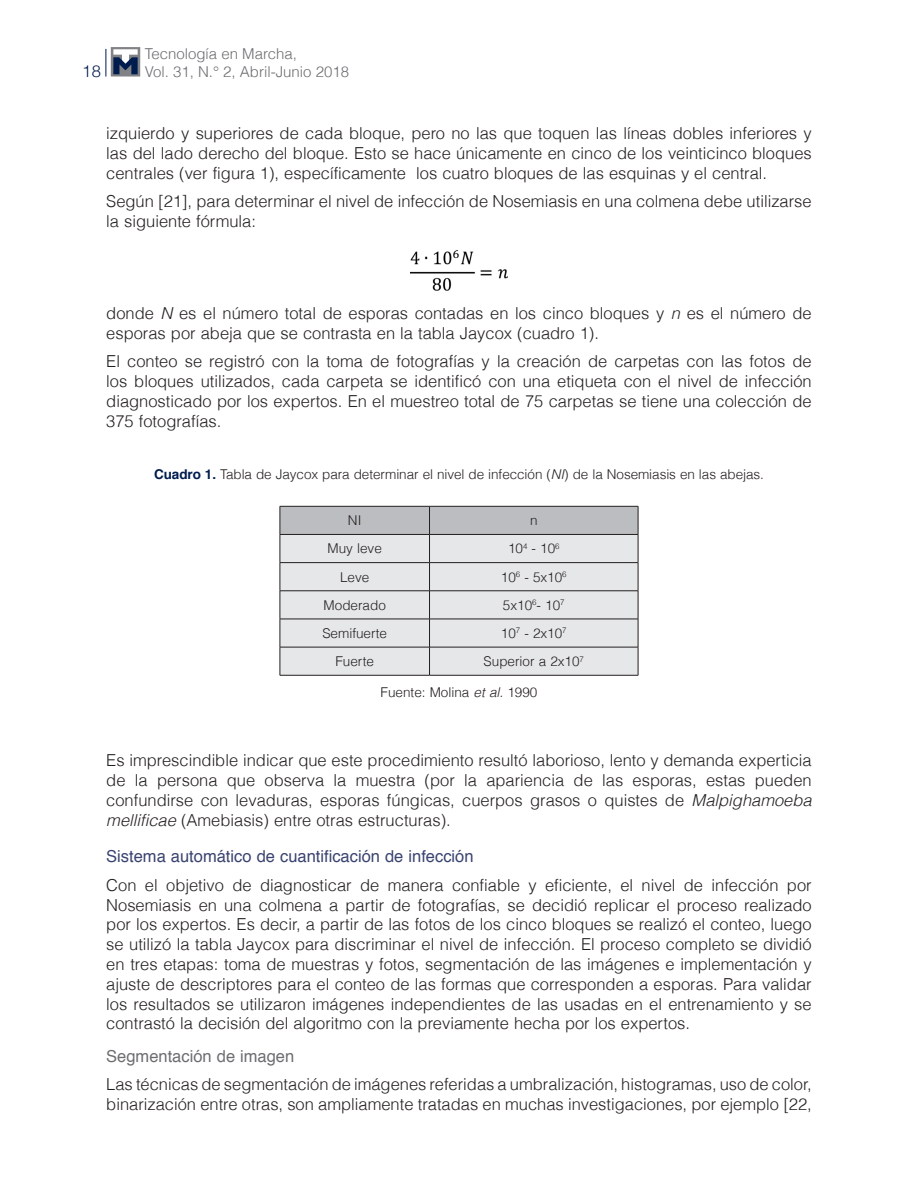
<style>
.page{position:relative;width:918px;height:1188px;background:#fff}
.page>*{position:absolute;margin:0;border:0;box-sizing:border-box;transform-origin:0 0}
._6texto{font:300 16.5px/19.8px "Helvetica";color:#231f20;text-align:justify}
._8subtitulo2{font:16.5px "Helvetica";color:#3a436f}
.subtitulo_3{font:16.5px "Helvetica";color:#6c6d70}
.t1{font:300 16.5px "Helvetica Neue";color:#001c4e}
.t2{font:300 15px "Helvetica";color:#6c6d70}
.textocuadros{font:300 13.5px "Helvetica";color:#231f20}
._9tituloscuadros1{font:300 13.5px "Helvetica";letter-spacing:-.005em;color:#231f20}
.s1{font-style:italic}
.s2{font-weight:700;color:#001c4e}
</style>
<div class="page">
<svg style="left:106px;top:49px;width:1px;height:28px"></svg>
<div style="left:111px;top:47px;width:29px;height:30px;background:#808285"></div>
<svg style="left:113px;top:49px;width:25px;height:25px"></svg>
<img style="left:410px;top:250px;width:98px;height:41px">
<svg style="left:280px;top:506px;width:359px;height:169px;background:#d7d7d9"></svg>
<hr style="left:280px;top:675px;width:150px;height:1px;background:#231f20">
<hr style="left:430px;top:675px;width:208px;height:1px;background:#231f20">
<p class="t2" style="left:145px;top:41px;width:154px">Tecnología en Marcha,</p>
<p class="t1" style="left:83px;top:57px;width:20px">18</p>
<p class="t2" style="left:145px;top:59px;width:206px">Vol. 31, N.° 2, Abril-Junio 2018</p>
<p class="_6texto" style="left:106px;top:123px;width:707px">izquierdo y superiores de cada bloque, pero no las que toquen las líneas dobles inferiores y las del lado derecho del bloque. Esto se hace únicamente en cinco de los veinticinco bloques centrales (ver figura 1), específicamente los cuatro bloques de las esquinas y el central.</p>
<p class="_6texto" style="left:106px;top:191px;width:707px">Según [21], para determinar el nivel de infección de Nosemiasis en una colmena debe utilizarse la siguiente fórmula:</p>
<p class="_6texto" style="left:106px;top:303px;width:707px">donde <span class="s1">N</span> es el número total de esporas contadas en los cinco bloques y <span class="s1">n</span> es el número de esporas por abeja que se contrasta en la tabla Jaycox (cuadro 1).</p>
<p class="_6texto" style="left:106px;top:351px;width:707px">El conteo se registró con la toma de fotografías y la creación de carpetas con las fotos de los bloques utilizados, cada carpeta se identificó con una etiqueta con el nivel de infección diagnosticado por los expertos. En el muestreo total de 75 carpetas se tiene una colección de 375 fotografías.</p>
<p class="_9tituloscuadros1" style="left:154px;top:463px;width:611px"><span class="s2">Cuadro 1.</span> Tabla de Jaycox para determinar el nivel de infección (<span class="s1">NI</span>) de la Nosemiasis en las abejas.</p>
<p class="textocuadros" style="left:348px;top:510px;width:15px">NI</p>
<p class="textocuadros" style="left:530px;top:510px;width:9px">n</p>
<p class="textocuadros" style="left:328px;top:538px;width:56px">Muy leve</p>
<p class="textocuadros" style="left:508px;top:538px;width:53px">10<sup>4</sup> - 10<sup>6</sup></p>
<p class="textocuadros" style="left:340px;top:566px;width:31px">Leve</p>
<p class="textocuadros" style="left:501px;top:566px;width:67px">10<sup>6</sup> - 5x10<sup>6</sup></p>
<p class="textocuadros" style="left:324px;top:594px;width:64px">Moderado</p>
<p class="textocuadros" style="left:503px;top:594px;width:63px">5x10<sup>6</sup>- 10<sup>7</sup></p>
<p class="textocuadros" style="left:322px;top:622px;width:66px">Semifuerte</p>
<p class="textocuadros" style="left:501px;top:622px;width:67px">10<sup>7</sup> - 2x10<sup>7</sup></p>
<p class="textocuadros" style="left:335px;top:650px;width:40px">Fuerte</p>
<p class="textocuadros" style="left:484px;top:650px;width:102px">Superior a 2x10<sup>7</sup></p>
<p class="textocuadros" style="left:381px;top:682px;width:158px">Fuente: Molina <span class="s1">et al.</span> 1990</p>
<p class="_6texto" style="left:106px;top:750px;width:707px">Es imprescindible indicar que este procedimiento resultó laborioso, lento y demanda experticia de la persona que observa la muestra (por la apariencia de las esporas, estas pueden confundirse con levaduras, esporas fúngicas, cuerpos grasos o quistes de <span class="s1">Malpighamoeba mellificae</span> (Amebiasis) entre otras estructuras).</p>
<p class="_8subtitulo2" style="left:106px;top:844px;width:369px">Sistema automático de cuantificación de infección</p>
<p class="_6texto" style="left:106px;top:874px;width:707px">Con el objetivo de diagnosticar de manera confiable y eficiente, el nivel de infección por Nosemiasis en una colmena a partir de fotografías, se decidió replicar el proceso realizado por los expertos. Es decir, a partir de las fotos de los cinco bloques se realizó el conteo, luego se utilizó la tabla Jaycox para discriminar el nivel de infección. El proceso completo se dividió en tres etapas: toma de muestras y fotos, segmentación de las imágenes e implementación y ajuste de descriptores para el conteo de las formas que corresponden a esporas. Para validar los resultados se utilizaron imágenes independientes de las usadas en el entrenamiento y se contrastó la decisión del algoritmo con la previamente hecha por los expertos.</p>
<p class="subtitulo_3" style="left:106px;top:1043px;width:190px">Segmentación de imagen</p>
<p class="_6texto" style="left:106px;top:1074px;width:707px">Las técnicas de segmentación de imágenes referidas a umbralización, histogramas, uso de color, binarización entre otras, son ampliamente tratadas en muchas investigaciones, por ejemplo [22,</p>
</div>
